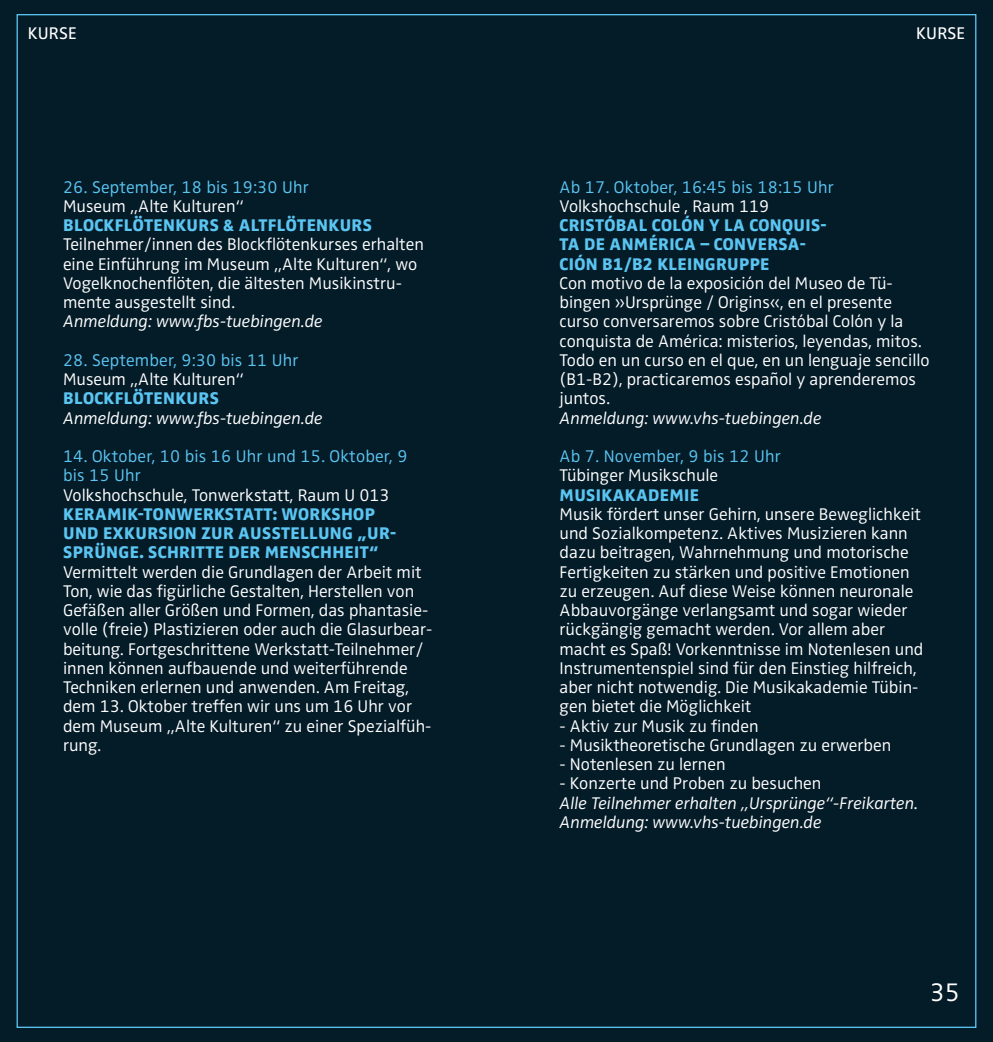
<style>
.page{position:relative;width:993px;height:1042px;background:#fff}
.page>*{position:absolute;margin:0;border:0;box-sizing:border-box;transform-origin:0 0}
.t1{font:300 26.25px "Zwo OT";color:#fff}
.t2{font:300 17.5px/19.2px "Zwo OT";color:#fff}
.t3{font:800 17.5px/19.2px "Zwo OT";letter-spacing:.02em;color:#5bc5f2}
.t4{font:italic 300 17.5px/19.2px "Zwo OT";letter-spacing:-.005em;color:#fff}
.t5{font:300 17.5px/19.2px "Zwo OT";letter-spacing:.01em;color:#5bc5f2}
.t6{font:17.5px "Zwo OT";letter-spacing:.01em;color:#fff}
</style>
<div class="page">
<div style="left:0;top:0;width:992px;height:1042px;background:#041b28"></div>
<p class="t6" style="left:28px;top:23px;width:50px">KURSE</p>
<p class="t5" style="left:63px;top:177px;width:247px">26. September, 18 bis 19:30 Uhr</p>
<p class="t2" style="left:63px;top:197px;width:182px">Museum „Alte Kulturen“</p>
<p class="t3" style="left:63px;top:216px;width:310px">BLOCKFLÖTENKURS &amp; ALTFLÖTENKURS</p>
<p class="t2" style="left:63px;top:235px;width:362px">Teilnehmer/innen des Blockflötenkurses erhalten eine Einführung im Museum „Alte Kulturen“, wo Vogelknochenflöten, die ältesten Musikinstru&shy;mente ausgestellt sind.</p>
<p class="t4" style="left:63px;top:312px;width:261px">Anmeldung: www.fbs-tuebingen.de</p>
<p class="t5" style="left:63px;top:351px;width:237px">28. September, 9:30 bis 11 Uhr</p>
<p class="t2" style="left:63px;top:370px;width:182px">Museum „Alte Kulturen“</p>
<p class="t3" style="left:63px;top:389px;width:157px">BLOCKFLÖTENKURS</p>
<p class="t4" style="left:63px;top:408px;width:261px">Anmeldung: www.fbs-tuebingen.de</p>
<p class="t5" style="left:63px;top:447px;width:346px">14. Oktober, 10 bis 16 Uhr und 15. Oktober, 9 bis 15 Uhr</p>
<p class="t2" style="left:63px;top:485px;width:328px">Volkshochschule, Tonwerkstatt, Raum U 013</p>
<p class="t3" style="left:63px;top:505px;width:334px">KERAMIK-TONWERKSTATT: WORKSHOP<br>UND EXKURSION ZUR AUSSTELLUNG „UR-<br>SPRÜNGE. SCHRITTE DER MENSCHHEIT“</p>
<p class="t2" style="left:63px;top:562px;width:371px">Vermittelt werden die Grundlagen der Arbeit mit Ton, wie das figürliche Gestalten, Herstellen von Gefäßen aller Größen und Formen, das phantasie&shy;volle (freie) Plastizieren oder auch die Glasurbear&shy;beitung. Fortgeschrittene Werkstatt-Teilnehmer/ innen können aufbauende und weiterführende Techniken erlernen und anwenden. Am Freitag, dem 13. Oktober treffen wir uns um 16 Uhr vor dem Museum „Alte Kulturen“ zu einer Spezialfüh&shy;rung.</p>
<p class="t6" style="left:915px;top:23px;width:50px">KURSE</p>
<p class="t5" style="left:559px;top:177px;width:276px">Ab 17. Oktober, 16:45 bis 18:15 Uhr</p>
<p class="t2" style="left:559px;top:197px;width:211px">Volkshochschule , Raum 119</p>
<p class="t3" style="left:559px;top:216px;width:268px">CRISTÓBAL COLÓN Y LA CONQUIS-<br>TA DE ANMÉRICA – CONVERSA-<br>CIÓN B1/B2 KLEINGRUPPE</p>
<p class="t2" style="left:559px;top:274px;width:371px">Con motivo de la exposición del Museo de Tü&shy;bingen »Ursprünge / Origins«, en el presente curso conversaremos sobre Cristóbal Colón y la conquista de América: misterios, leyendas, mitos.<br>Todo en un curso en el que, en un lenguaje sencillo (B1-B2), practicaremos español y aprenderemos juntos.</p>
<p class="t4" style="left:559px;top:408px;width:263px">Anmeldung: www.vhs-tuebingen.de</p>
<p class="t5" style="left:559px;top:447px;width:223px">Ab 7. November, 9 bis 12 Uhr</p>
<p class="t2" style="left:559px;top:466px;width:160px">Tübinger Musikschule</p>
<p class="t3" style="left:559px;top:485px;width:141px">MUSIKAKADEMIE</p>
<p class="t2" style="left:559px;top:505px;width:365px">Musik fördert unser Gehirn, unsere Beweglichkeit und Sozialkompetenz. Aktives Musizieren kann dazu beitragen, Wahrnehmung und motorische Fertigkeiten zu stärken und positive Emotionen zu erzeugen. Auf diese Weise können neuronale Abbauvorgänge verlangsamt und sogar wieder rückgängig gemacht werden. Vor allem aber macht es Spaß! Vorkenntnisse im Notenlesen und Instrumentenspiel sind für den Einstieg hilfreich, aber nicht notwendig. Die Musikakademie Tübin&shy;gen bietet die Möglichkeit</p>
<p class="t2" style="left:559px;top:716px;width:200px">- Aktiv zur Musik zu finden</p>
<p class="t2" style="left:559px;top:736px;width:333px">- Musiktheoretische Grundlagen zu erwerben</p>
<p class="t2" style="left:559px;top:755px;width:167px">- Notenlesen zu lernen</p>
<p class="t2" style="left:559px;top:774px;width:263px">- Konzerte und Proben zu besuchen</p>
<p class="t4" style="left:559px;top:793px;width:360px">Alle Teilnehmer erhalten „Ursprünge“-Freikarten.<br>Anmeldung: www.vhs-tuebingen.de</p>
<h1 class="t1" style="left:929px;top:977px;width:32px">35</h1>
</div>
